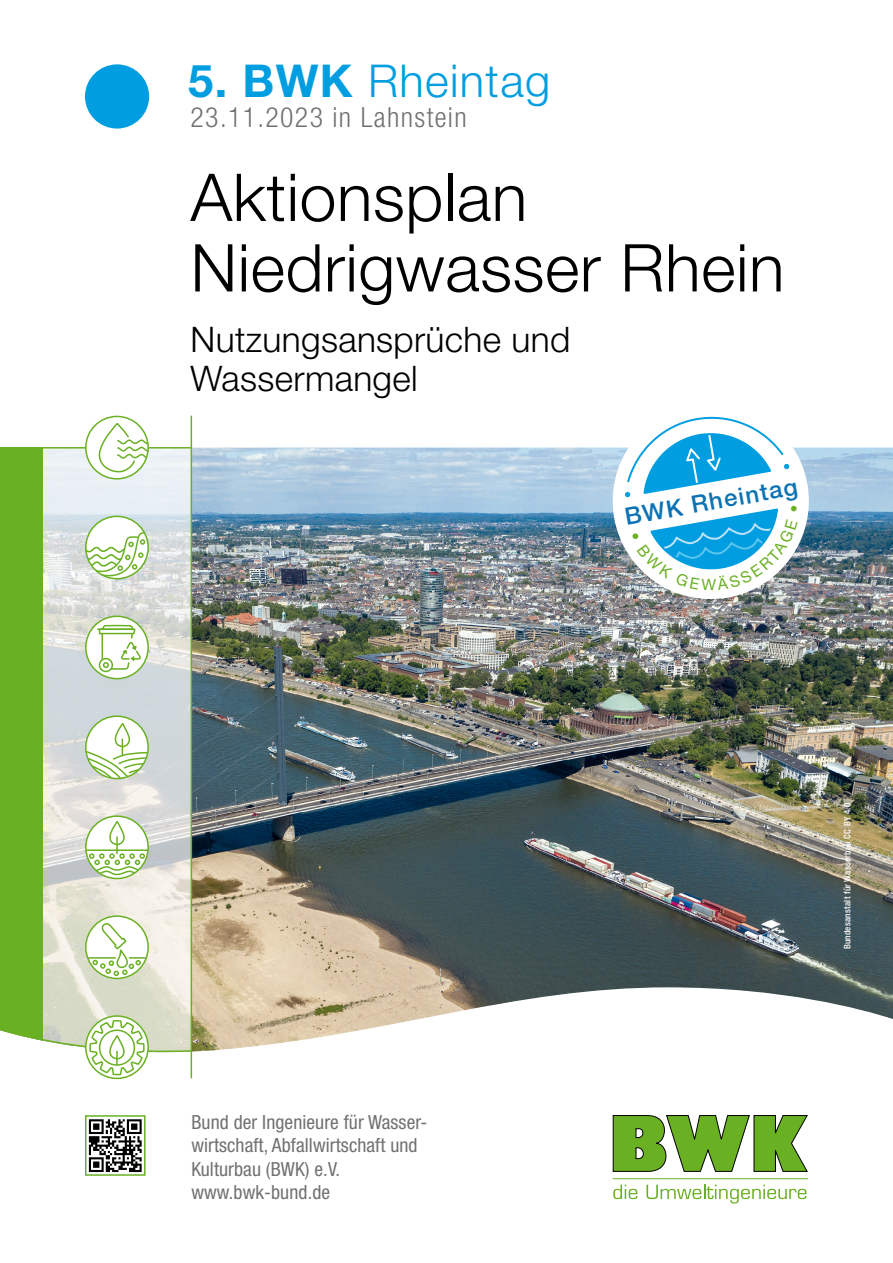
<style>
.page{position:relative;width:893px;height:1263px;background:#fff}
.page>*{position:absolute;margin:0;border:0;box-sizing:border-box;transform-origin:0 0}
.Titel_Headline{font:300 66px "Helvetica Neue LT Std";letter-spacing:.01em;color:#000}
.t1{font:300 45.3px "Helvetica Neue LT Std";letter-spacing:.03em;color:#009ee0}
.Titel_Headline-2{font:300 35.25px/39.8px "Helvetica Neue LT Std";letter-spacing:.01em;color:#000}
.t2{font:300 condensed 27.75px "Helvetica Neue LT Std";letter-spacing:.05em;color:#707172}
.t3{font:500 23.85px "Helvetica Neue LT Std";color:#0b72b5}
.t4{font:condensed 19.5px/23.2px "Helvetica Neue LT Std";letter-spacing:.005em;color:#707172}
.t5{font:500 condensed 9px "Helvetica Neue LT Std";letter-spacing:.03em;color:#fff}
.s1{font-weight:700}
</style>
<div class="page">
<div style="left:86px;top:65px;width:62px;height:63px;background:#009ee0;border-radius:50%"></div>
<div style="left:85px;top:64px;width:64px;height:65px;border:2px solid #009ee0;border-radius:50%"></div>
<svg style="left:613px;top:1115px;width:195px;height:57px"></svg>
<hr style="left:613px;top:1178px;width:195px;height:1px;background:#6ab023">
<svg style="left:613px;top:1184px;width:24px;height:15px"></svg>
<svg style="left:646px;top:1184px;width:160px;height:19px"></svg>
<img style="left:193px;top:448px;width:700px;height:604px">
<svg style="left:0;top:446px;width:193px;height:609px;background:#bed3aa"></svg>
<hr style="left:191px;top:416px;width:1px;height:662px;background:#6ab023">
<svg style="left:88px;top:1119px;width:53px;height:54px"></svg>
<svg style="left:89px;top:1119px;width:53px;height:53px"></svg>
<div style="left:85px;top:1115px;width:61px;height:61px;border:2px solid #6ab023"></div>
<svg style="left:86px;top:416px;width:62px;height:63px"></svg>
<svg style="left:97px;top:423px;width:51px;height:50px"></svg>
<div style="left:85px;top:416px;width:64px;height:63px;border:2px solid #6ab023;border-radius:50%"></div>
<div style="left:85px;top:1015px;width:64px;height:64px;border:2px solid #6ab023;border-radius:50%"></div>
<svg style="left:89px;top:1019px;width:56px;height:61px"></svg>
<div style="left:99px;top:1029px;width:36px;height:37px;border:2px solid #6ab023;border-radius:50%"></div>
<div style="left:86px;top:516px;width:62px;height:63px;background:#fff;border-radius:50%"></div>
<svg style="left:86px;top:531px;width:62px;height:48px"></svg>
<div style="left:85px;top:516px;width:64px;height:63px;border:2px solid #6ab023;border-radius:50%"></div>
<svg style="left:86px;top:616px;width:62px;height:63px"></svg>
<div style="left:85px;top:615px;width:64px;height:64px;border:2px solid #6ab023;border-radius:50%"></div>
<div style="left:99px;top:658px;width:14px;height:14px;border:2px solid #6ab023;border-radius:50%"></div>
<svg style="left:96px;top:624px;width:45px;height:46px"></svg>
<svg style="left:86px;top:716px;width:62px;height:62px"></svg>
<svg style="left:86px;top:724px;width:62px;height:54px"></svg>
<div style="left:85px;top:715px;width:64px;height:64px;border:2px solid #6ab023;border-radius:50%"></div>
<svg style="left:86px;top:816px;width:62px;height:62px"></svg>
<hr style="left:86px;top:849px;width:62px;height:2px;background:#6ab023">
<svg style="left:86px;top:821px;width:59px;height:56px"></svg>
<div style="left:85px;top:815px;width:64px;height:64px;border:2px solid #6ab023;border-radius:50%"></div>
<svg style="left:86px;top:916px;width:62px;height:62px"></svg>
<hr style="left:86px;top:957px;width:29px;height:2px;background:#6ab023">
<svg style="left:92px;top:919px;width:56px;height:57px"></svg>
<div style="left:85px;top:915px;width:64px;height:64px;border:2px solid #6ab023;border-radius:50%"></div>
<svg style="left:605px;top:416px;width:212px;height:191px"></svg>
<p class="t1" style="left:188px;top:53px;width:364px"><span class="s1">5. BWK</span> Rheintag</p>
<p class="t2" style="left:191px;top:102px;width:278px">23.11.2023 in Lahnstein</p>
<p class="Titel_Headline" style="left:191px;top:157px;width:338px">Aktionsplan</p>
<p class="Titel_Headline" style="left:191px;top:228px;width:595px">Niedrigwasser Rhein</p>
<p class="Titel_Headline-2" style="left:191px;top:318px;width:381px">Nutzungsansprüche und<br>Wassermangel</p>
<p class="t3" style="left:622px;top:502px;width:177px;rotate:-10deg">BWK Rheintag</p>
<p class="t4" style="left:191px;top:1110px;width:238px">Bund der Ingenieure für Wasser&shy;wirtschaft, Abfallwirtschaft und<br>Kulturbau (BWK) e.V.</p>
<p class="t4" style="left:191px;top:1180px;width:140px">www.bwk-bund.de</p>
<p class="t5" style="left:842px;top:949px;width:148px;rotate:-90deg">Bundesanstalt für Wasserbau CC BY 4.0</p>
</div>
